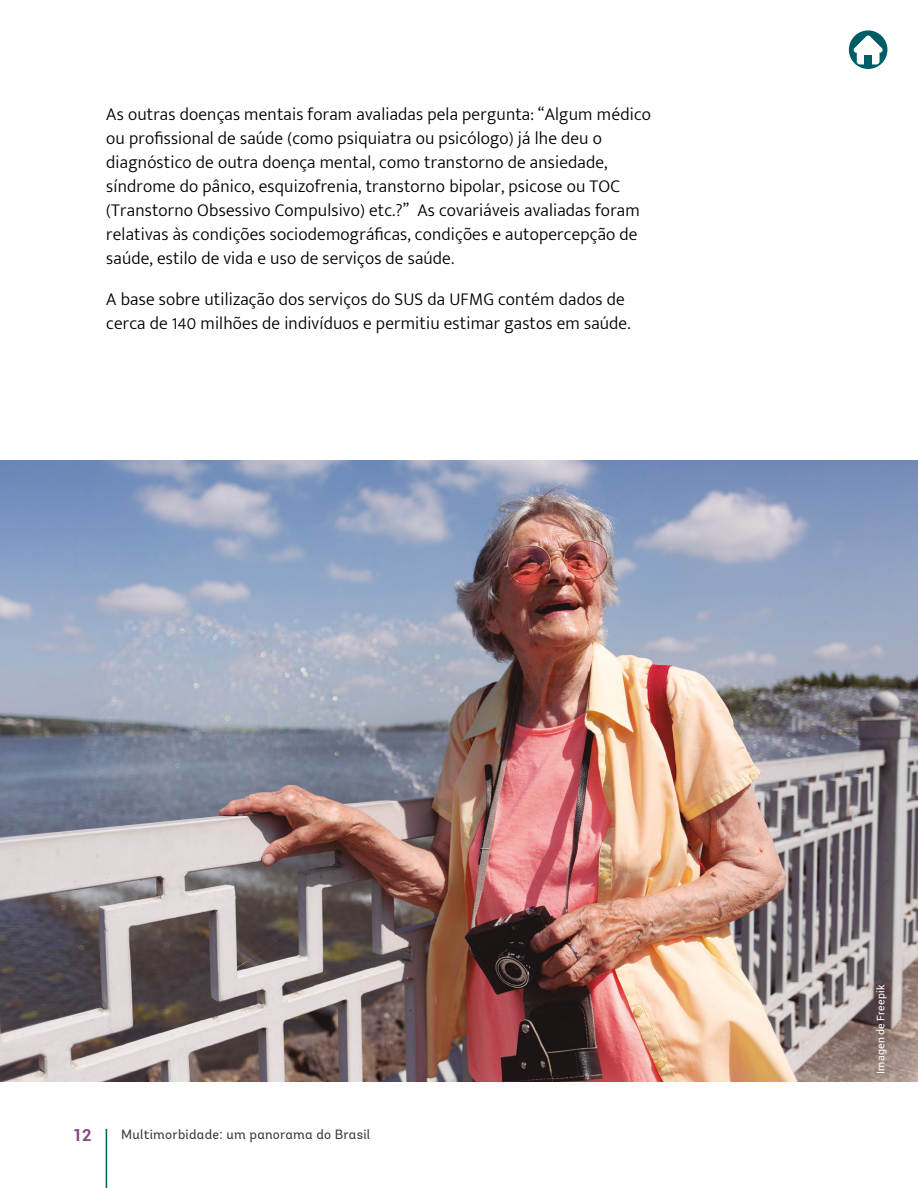
<style>
.page{position:relative;width:918px;height:1188px;background:#fff}
.page>*{position:absolute;margin:0;border:0;box-sizing:border-box;transform-origin:0 0}
.t1{font:300 18px/24px "Mukta Mahee";letter-spacing:.01em;color:#000}
.t2{font:700 16.5px "Roboto";color:#884a7f}
.t3{font:13.5px "Andes";letter-spacing:.02em;color:#3c3c3b}
.t4{font:10.5px "Roboto";letter-spacing:.02em;color:#fff}
</style>
<div class="page">
<hr style="left:106px;top:1129px;width:1px;height:59px;background:#005d66">
<img style="left:0;top:460px;width:918px;height:622px">
<div style="left:849px;top:30px;width:38px;height:39px;background:#005d66;border-radius:50%"></div>
<svg style="left:854px;top:36px;width:29px;height:28px"></svg>
<div style="left:865px;top:55px;width:7px;height:10px;background:#005d66"></div>
<p class="t1" style="left:106px;top:102px;width:546px">As outras doenças mentais foram avaliadas pela pergunta: “Algum médico ou profissional de saúde (como psiquiatra ou psicólogo) já lhe deu o diagnóstico de outra doença mental, como transtorno de ansiedade, síndrome do pânico, esquizofrenia, transtorno bipolar, psicose ou TOC (Transtorno Obsessivo Compulsivo) etc.?” As covariáveis avaliadas foram relativas às condições sociodemográficas, condições e autopercepção de saúde, estilo de vida e uso de serviços de saúde.</p>
<p class="t1" style="left:106px;top:287px;width:526px">A base sobre utilização dos serviços do SUS da UFMG contém dados de cerca de 140 milhões de indivíduos e permitiu estimar gastos em saúde.</p>
<p class="t2" style="left:73px;top:1123px;width:20px">12</p>
<p class="t3" style="left:121px;top:1126px;width:250px">Multimorbidade: um panorama do Brasil</p>
<p class="t4" style="left:873px;top:1074px;width:91px;rotate:-90deg">Imagen de Freepik</p>
</div>
